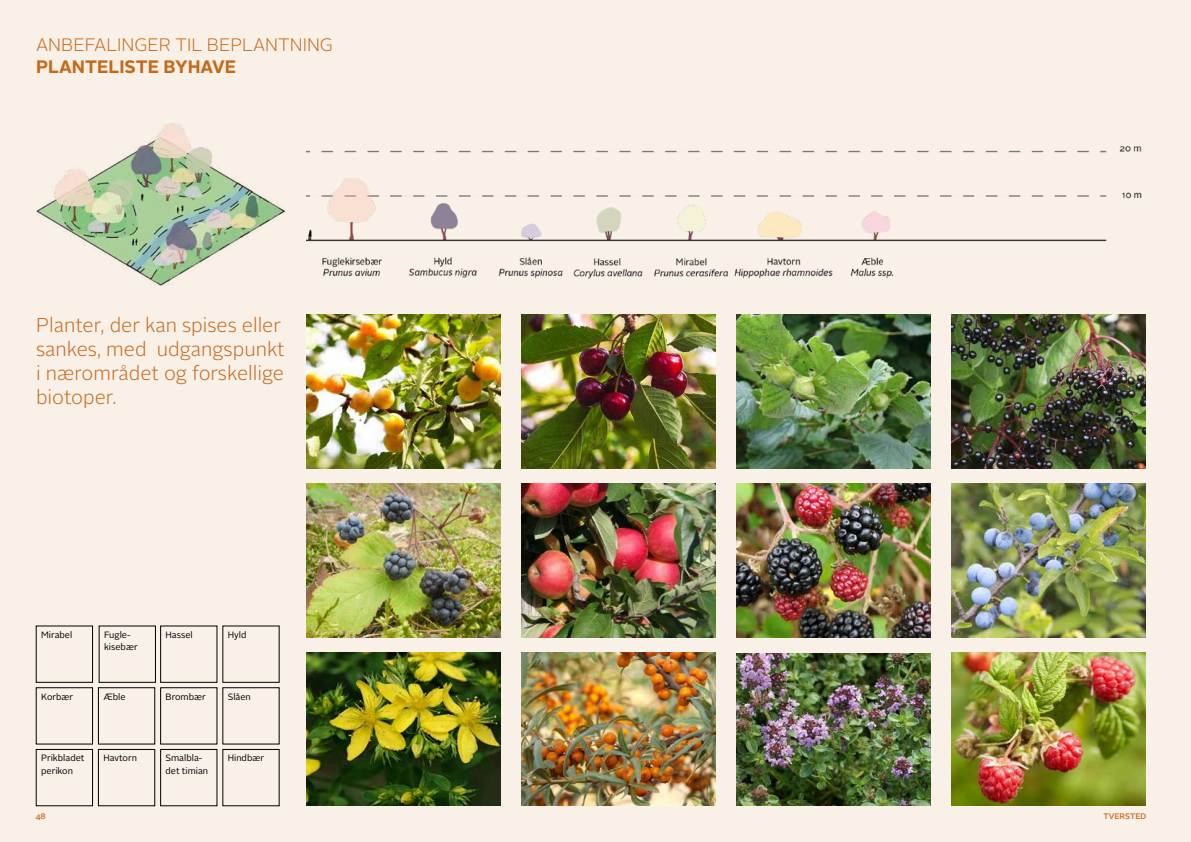
<style>
.page{position:relative;width:1191px;height:842px;background:#f9f0e8}
.page>*{position:absolute;margin:0;border:0;box-sizing:border-box;transform-origin:0 0}
.t1{font:300 20px/24px "Alright Sans";color:#c56917}
.t2{font:300 18px "Alright Sans";color:#c56917}
.t3{font:700 18px "Alright Sans";color:#c56917}
.t4{font:9.1px/12.5px "Alright Sans";color:#000}
.t5{font:500 8px "Alright Sans";color:#c56917}
</style>
<div class="page">
<img style="left:306px;top:146px;width:836px;height:133px">
<img style="left:36px;top:123px;width:250px;height:163px">
<div style="left:98px;top:687px;width:57px;height:57px;border:1px solid #000"></div>
<div style="left:36px;top:687px;width:57px;height:57px;border:1px solid #000"></div>
<div style="left:36px;top:749px;width:57px;height:57px;border:1px solid #000"></div>
<div style="left:98px;top:749px;width:57px;height:57px;border:1px solid #000"></div>
<div style="left:160px;top:749px;width:57px;height:57px;border:1px solid #000"></div>
<div style="left:160px;top:687px;width:57px;height:57px;border:1px solid #000"></div>
<img style="left:306px;top:315px;width:195px;height:154px">
<img style="left:736px;top:315px;width:194px;height:154px">
<img style="left:951px;top:315px;width:194px;height:154px">
<img style="left:521px;top:483px;width:194px;height:154px">
<img style="left:306px;top:483px;width:195px;height:154px">
<img style="left:306px;top:652px;width:195px;height:154px">
<img style="left:521px;top:652px;width:194px;height:154px">
<img style="left:736px;top:653px;width:194px;height:153px">
<img style="left:951px;top:652px;width:194px;height:154px">
<img style="left:951px;top:483px;width:194px;height:154px">
<img style="left:736px;top:483px;width:194px;height:154px">
<img style="left:521px;top:314px;width:194px;height:154px">
<h2 class="t2" style="left:36px;top:33px;width:298px">ANBEFALINGER TIL BEPLANTNING</h2>
<h2 class="t3" style="left:36px;top:54px;width:202px">PLANTELISTE BYHAVE</h2>
<h1 class="t1" style="left:36px;top:313px;width:250px">Planter, der kan spises eller sankes, med udgangspunkt i nærområdet og forskellige biotoper.</h1>
<p class="t4" style="left:104px;top:629px;width:35px">Fugle&shy;kisebær</p>
<p class="t4" style="left:41px;top:629px;width:33px">Mirabel</p>
<p class="t4" style="left:165px;top:629px;width:29px">Hassel</p>
<p class="t4" style="left:228px;top:629px;width:20px">Hyld</p>
<p class="t4" style="left:41px;top:690px;width:34px">Korbær</p>
<p class="t4" style="left:103px;top:690px;width:24px">Æble</p>
<p class="t4" style="left:165px;top:690px;width:42px">Brombær</p>
<p class="t4" style="left:228px;top:690px;width:25px">Slåen</p>
<p class="t4" style="left:41px;top:752px;width:45px">Prikbladet perikon</p>
<p class="t4" style="left:103px;top:752px;width:35px">Havtorn</p>
<p class="t4" style="left:165px;top:752px;width:44px">Smalbla&shy;det timian</p>
<p class="t4" style="left:228px;top:752px;width:38px">Hindbær</p>
<p class="t5" style="left:35px;top:810px;width:12px">48</p>
<p class="t5" style="left:1103px;top:810px;width:44px">TVERSTED</p>
</div>
